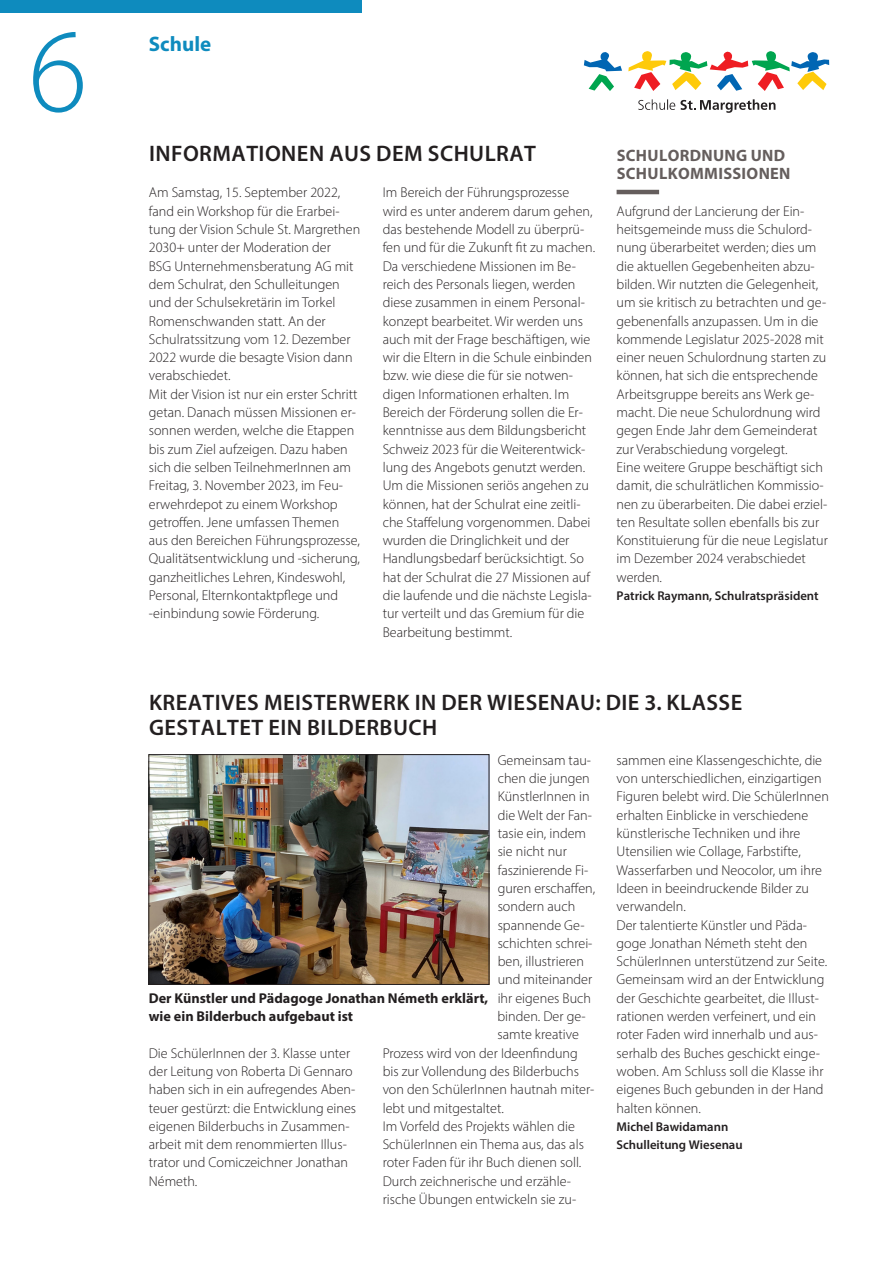
<style>
.page{position:relative;width:893px;height:1263px;background:#fff}
.page>*{position:absolute;margin:0;border:0;box-sizing:border-box;transform-origin:0 0}
._11_Seitenzahl{font:300 120px "Myriad Pro";color:#0e8bbe}
._1_1_Haupttitel_klein_18{font:600 22.5px/25.5px "Myriad Pro";letter-spacing:.02em;color:#231f20}
._7_1_Pagina_fett_-_blau__Schule{font:700 21px "Myriad Pro";color:#0e8bbe}
._4_Untertitel{font:700 16.5px/18.3px "Myriad Pro";letter-spacing:.02em;color:#655e5d}
._3_Lauftext{font:300 14.25px/18.3px "Myriad Pro";color:#231f20}
._8_Legende_linksbündig{font:700 14.25px/18.3px "Myriad Pro";color:#231f20}
._5_Autor{font:600 12.75px/18.3px "Myriad Pro";color:#231f20}
</style>
<div class="page">
<div style="left:0;top:0;width:361px;height:13px;background:#0e8bbe"></div>
<svg style="left:638px;top:99px;width:137px;height:14px"></svg>
<svg style="left:584px;top:52px;width:38px;height:39px"></svg>
<svg style="left:628px;top:51px;width:201px;height:40px"></svg>
<hr style="left:617px;top:190px;width:42px;height:4px;background:#655e5d">
<img style="left:151px;top:756px;width:336px;height:227px">
<div style="left:149px;top:754px;width:340px;height:231px;border:1px solid #231f20"></div>
<p class="_11_Seitenzahl" style="left:29px;top:-1px;width:60px">6</p>
<p class="_7_1_Pagina_fett_-_blau__Schule" style="left:149px;top:30px;width:64px">Schule</p>
<p class="_1_1_Haupttitel_klein_18" style="left:149px;top:140px;width:388px">INFORMATIONEN AUS DEM SCHULRAT</p>
<p class="_3_Lauftext" style="left:149px;top:183px;width:213px">Am Samstag, 15. September 2022, fand ein Workshop für die Erarbei&shy;tung der Vision Schule St. Margrethen<br>2030+ unter der Moderation der<br>BSG Unternehmensberatung AG mit dem Schulrat, den Schulleitungen und der Schulsekretärin im Torkel<br>Romenschwanden statt. An der<br>Schulratssitzung vom 12. Dezember<br>2022 wurde die besagte Vision dann verabschiedet.</p>
<p class="_3_Lauftext" style="left:149px;top:385px;width:213px">Mit der Vision ist nur ein erster Schritt getan. Danach müssen Missionen er&shy;sonnen werden, welche die Etappen bis zum Ziel aufzeigen. Dazu haben sich die selben TeilnehmerInnen am Freitag, 3. November 2023, im Feu&shy;erwehrdepot zu einem Workshop getroffen. Jene umfassen Themen aus den Bereichen Führungsprozesse, Qualitätsentwicklung und -sicherung, ganzheitliches Lehren, Kindeswohl, Personal, Elternkontaktpflege und -einbindung sowie Förderung.</p>
<p class="_3_Lauftext" style="left:383px;top:183px;width:214px">Im Bereich der Führungsprozesse wird es unter anderem darum gehen, das bestehende Modell zu überprü&shy;fen und für die Zukunft fit zu machen.<br>Da verschiedene Missionen im Be&shy;reich des Personals liegen, werden diese zusammen in einem Personal&shy;konzept bearbeitet. Wir werden uns auch mit der Frage beschäftigen, wie wir die Eltern in die Schule einbinden bzw. wie diese die für sie notwen&shy;digen Informationen erhalten. Im Bereich der Förderung sollen die Er&shy;kenntnisse aus dem Bildungsbericht Schweiz 2023 für die Weiterentwick&shy;lung des Angebots genutzt werden.</p>
<p class="_3_Lauftext" style="left:383px;top:476px;width:210px">Um die Missionen seriös angehen zu können, hat der Schulrat eine zeitli&shy;che Staffelung vorgenommen. Dabei wurden die Dringlichkeit und der Handlungsbedarf berücksichtigt. So hat der Schulrat die 27 Missionen auf die laufende und die nächste Legisla&shy;tur verteilt und das Gremium für die Bearbeitung bestimmt.</p>
<p class="_4_Untertitel" style="left:617px;top:146px;width:175px">SCHULORDNUNG UND<br>SCHULKOMMISSIONEN</p>
<p class="_3_Lauftext" style="left:617px;top:202px;width:211px">Aufgrund der Lancierung der Ein&shy;heitsgemeinde muss die Schulord&shy;nung überarbeitet werden; dies um die aktuellen Gegebenheiten abzu&shy;bilden. Wir nutzten die Gelegenheit, um sie kritisch zu betrachten und ge&shy;gebenenfalls anzupassen. Um in die kommende Legislatur 2025-2028 mit einer neuen Schulordnung starten zu können, hat sich die entsprechende Arbeitsgruppe bereits ans Werk ge&shy;macht. Die neue Schulordnung wird gegen Ende Jahr dem Gemeinderat zur Verabschiedung vorgelegt.</p>
<p class="_3_Lauftext" style="left:617px;top:458px;width:213px">Eine weitere Gruppe beschäftigt sich damit, die schulrätlichen Kommissio&shy;nen zu überarbeiten. Die dabei erziel&shy;ten Resultate sollen ebenfalls bis zur Konstituierung für die neue Legislatur im Dezember 2024 verabschiedet werden.</p>
<p class="_5_Autor" style="left:617px;top:586px;width:204px">Patrick Raymann, Schulratspräsident</p>
<p class="_1_1_Haupttitel_klein_18" style="left:149px;top:689px;width:595px">KREATIVES MEISTERWERK IN DER WIESENAU: DIE 3. KLASSE<br>GESTALTET EIN BILDERBUCH</p>
<p class="_3_Lauftext" style="left:498px;top:751px;width:95px">Gemeinsam tau-</p>
<p class="_3_Lauftext" style="left:498px;top:769px;width:94px">chen die jungen</p>
<p class="_3_Lauftext" style="left:498px;top:787px;width:94px">KünstlerInnen in</p>
<p class="_3_Lauftext" style="left:498px;top:806px;width:96px">die Welt der Fan-</p>
<p class="_3_Lauftext" style="left:498px;top:824px;width:90px">tasie ein, indem</p>
<p class="_3_Lauftext" style="left:498px;top:842px;width:71px">sie nicht nur</p>
<p class="_3_Lauftext" style="left:498px;top:860px;width:92px">faszinierende Fi-</p>
<p class="_3_Lauftext" style="left:498px;top:879px;width:99px">guren erschaffen,</p>
<p class="_3_Lauftext" style="left:498px;top:897px;width:79px">sondern auch</p>
<p class="_3_Lauftext" style="left:498px;top:915px;width:88px">spannende Ge-</p>
<p class="_3_Lauftext" style="left:498px;top:934px;width:96px">schichten schrei-</p>
<p class="_3_Lauftext" style="left:498px;top:952px;width:88px">ben, illustrieren</p>
<p class="_3_Lauftext" style="left:498px;top:970px;width:96px">und miteinander</p>
<p class="_3_Lauftext" style="left:498px;top:989px;width:95px">ihr eigenes Buch</p>
<p class="_3_Lauftext" style="left:497px;top:1007px;width:90px">binden. Der ge-</p>
<p class="_3_Lauftext" style="left:497px;top:1025px;width:83px">samte kreative</p>
<p class="_3_Lauftext" style="left:383px;top:1043px;width:197px">Prozess wird von der Ideenfindung</p>
<p class="_3_Lauftext" style="left:383px;top:1062px;width:198px">bis zur Vollendung des Bilderbuchs</p>
<p class="_3_Lauftext" style="left:383px;top:1080px;width:213px">von den SchülerInnen hautnah miter-</p>
<p class="_3_Lauftext" style="left:383px;top:1098px;width:123px">lebt und mitgestaltet.</p>
<p class="_3_Lauftext" style="left:383px;top:1117px;width:203px">Im Vorfeld des Projekts wählen die SchülerInnen ein Thema aus, das als roter Faden für ihr Buch dienen soll.<br>Durch zeichnerische und erzähle&shy;rische Übungen entwickeln sie zu-</p>
<p class="_8_Legende_linksbündig" style="left:149px;top:988px;width:341px">Der Künstler und Pädagoge Jonathan Németh erklärt, wie ein Bilderbuch aufgebaut ist</p>
<p class="_3_Lauftext" style="left:149px;top:1043px;width:209px">Die SchülerInnen der 3. Klasse unter der Leitung von Roberta Di Gennaro haben sich in ein aufregendes Aben&shy;teuer gestürzt: die Entwicklung eines eigenen Bilderbuchs in Zusammen&shy;arbeit mit dem renommierten Illus&shy;trator und Comiczeichner Jonathan<br>Németh.</p>
<p class="_3_Lauftext" style="left:617px;top:751px;width:214px">sammen eine Klassengeschichte, die von unterschiedlichen, einzigartigen Figuren belebt wird. Die SchülerInnen erhalten Einblicke in verschiedene künstlerische Techniken und ihre Utensilien wie Collage, Farbstifte, Wasserfarben und Neocolor, um ihre Ideen in beeindruckende Bilder zu verwandeln.</p>
<p class="_3_Lauftext" style="left:617px;top:915px;width:212px">Der talentierte Künstler und Päda&shy;goge Jonathan Németh steht den SchülerInnen unterstützend zur Seite.<br>Gemeinsam wird an der Entwicklung der Geschichte gearbeitet, die Illust&shy;rationen werden verfeinert, und ein roter Faden wird innerhalb und aus&shy;serhalb des Buches geschickt einge&shy;woben. Am Schluss soll die Klasse ihr eigenes Buch gebunden in der Hand halten können.</p>
<p class="_5_Autor" style="left:617px;top:1117px;width:128px">Michel Bawidamann<br>Schulleitung Wiesenau</p>
</div>
